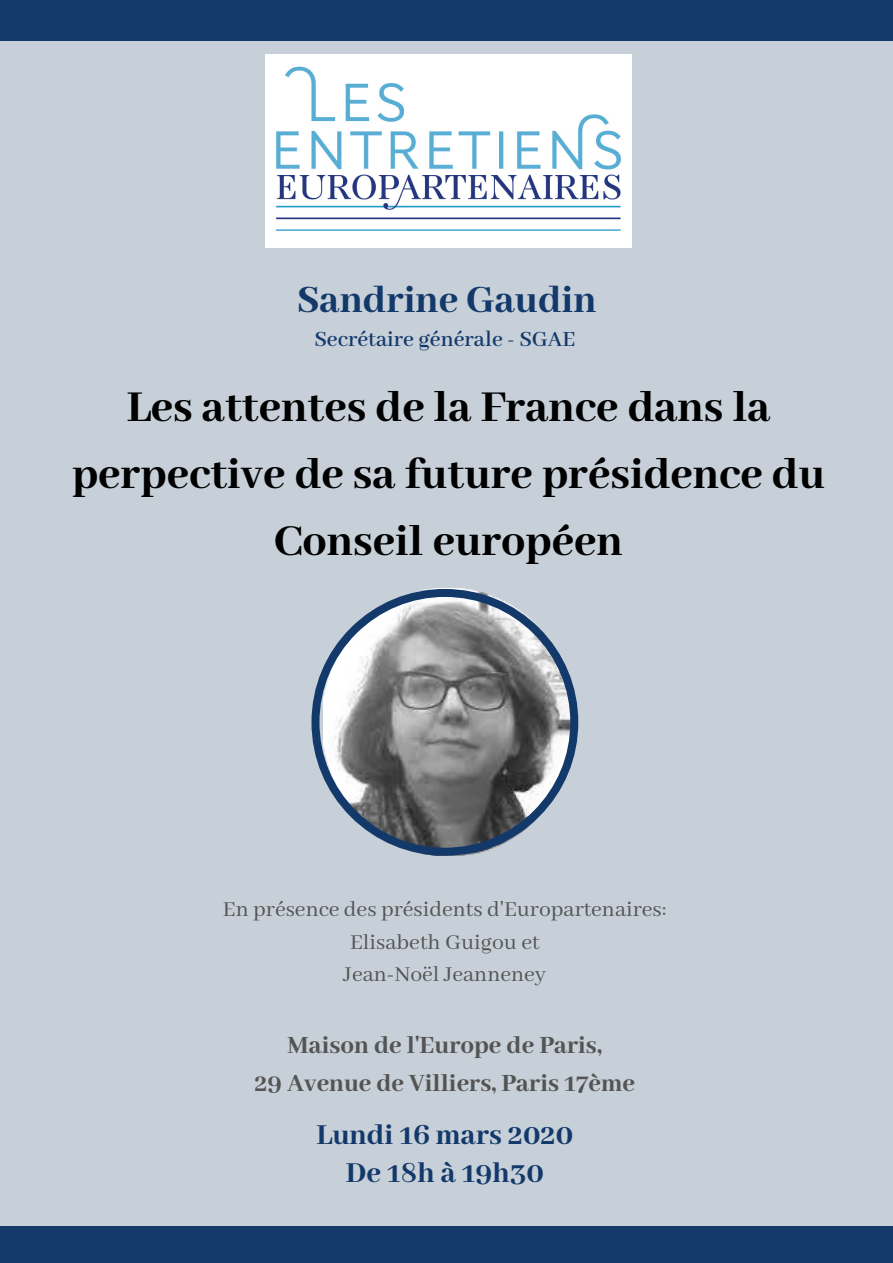
<style>
.page{position:relative;width:893px;height:1263px;background:#13396b}
.page>*{position:absolute;margin:0;border:0;box-sizing:border-box;transform-origin:0 0}
.t1{font:800 48px/67px "Abhaya Libre";color:#000;text-align:center}
.t2{font:800 42.08px "Abhaya Libre";color:#13396b}
.t3{font:800 31.5px "Abhaya Libre";color:#13396b}
.t4{font:800 27px/37.7px "Abhaya Libre";color:#545454;text-align:center}
.t5{font:23.62px/32.6px "Abhaya Libre";color:#545454;text-align:center}
.t6{font:600 23.62px "Abhaya Libre";color:#13396b}
</style>
<div class="page">
<div style="left:0;top:41px;width:893px;height:1184px;background:#c7d0d8"></div>
<img style="left:266px;top:55px;width:365px;height:192px">
<svg style="left:311px;top:589px;width:267px;height:267px"></svg>
<h2 class="t2" style="left:297px;top:276px;width:301px">Sandrine Gaudin</h2>
<p class="t6" style="left:314px;top:326px;width:262px">Secrétaire générale - SGAE</p>
<h1 class="t1" style="left:72px;top:376px;width:754px">Les attentes de la France dans la perpective de sa future présidence du<br>Conseil européen</h1>
<p class="t5" style="left:223px;top:894px;width:445px">En présence des présidents d'Europartenaires:<br>Elisabeth Guigou et<br>Jean-Noël Jeanneney</p>
<p class="t4" style="left:254px;top:1028px;width:382px">Maison de l'Europe de Paris,<br>29 Avenue de Villiers, Paris 17ème</p>
<h3 class="t3" style="left:316px;top:1118px;width:258px">Lundi 16 mars 2020</h3>
<h3 class="t3" style="left:346px;top:1155px;width:199px">De 18h à 19h30</h3>
</div>
